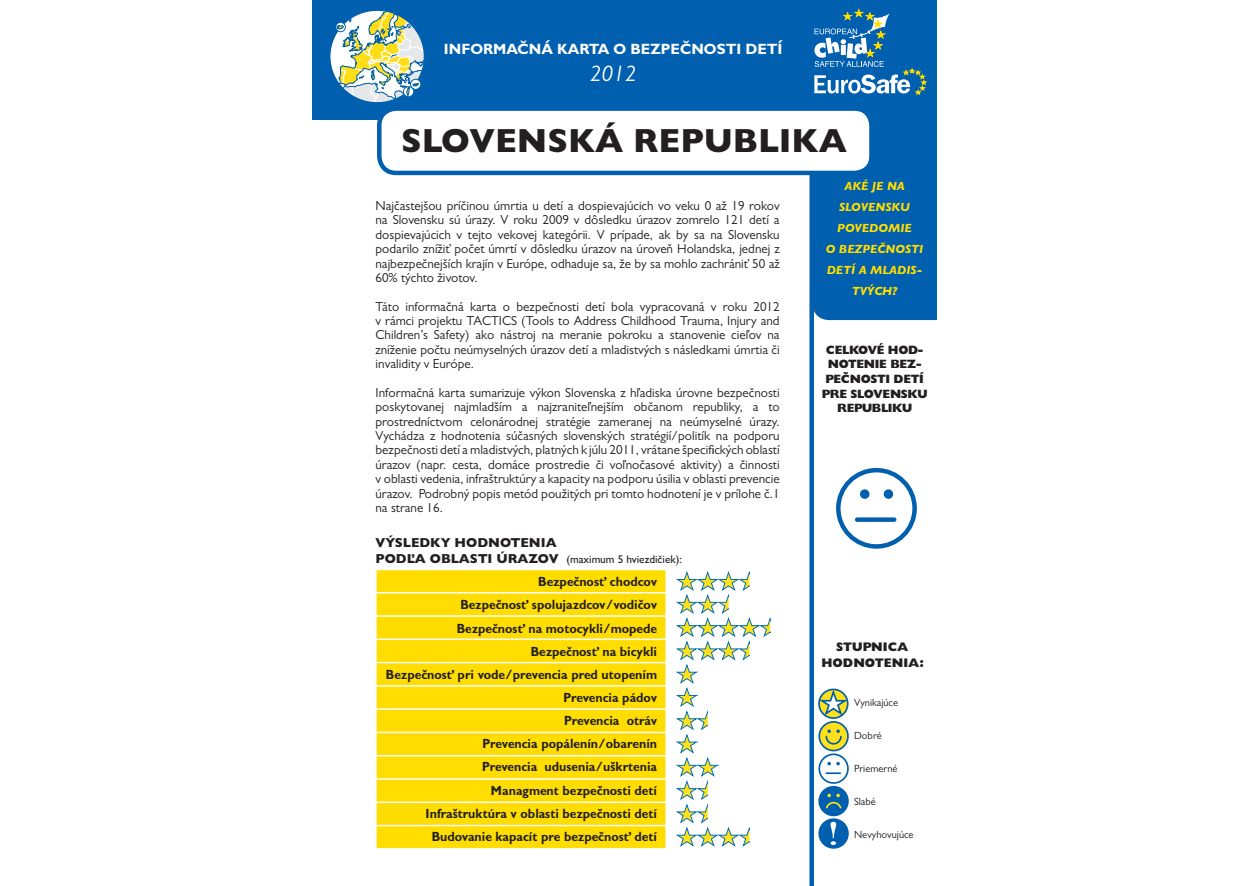
<style>
.page{position:relative;width:1248px;height:886px;background:#fff}
.page>*{position:absolute;margin:0;border:0;box-sizing:border-box;transform-origin:0 0}
.t1{font:800 33.75px "Gill Sans MT Pro";color:#231f20}
.t2{font:italic 22.38px "Gill Sans MT Pro";color:#fff}
.t3{font:700 14.88px "Gill Sans MT Pro";color:#fff}
.t4{font:13.12px/14.4px "Gill Sans MT Pro";color:#231f20;text-align:justify}
.t5{font:700 13.12px/23.1px "Gill Sans Display MT Pro";color:#231f20;text-align:right}
.t6{font:800 13.12px "Gill Sans MT Pro";color:#231f20}
.t7{font:800 12.5px/16.4px "Gill Sans MT Pro";color:#231f20;text-align:center}
.t8{font:800 12.12px/14.5px "Gill Sans MT Pro";letter-spacing:-.025em;color:#231f20;text-align:center}
.t9{font:italic 800 12px/20.9px "Gill Sans MT Pro";color:#fd0;text-align:center}
.t10{font:500 11.25px "Gill Sans MT Pro";color:#231f20}
.t11{font:10.5px "Gill Sans MT Pro";color:#231f20}
.s1{font-weight:800;font-size:13.12px}
</style>
<div class="page">
<svg style="left:809px;top:175px;width:4px;height:710px;background:#2274b8"></svg>
<div style="left:312px;top:0;width:623px;height:119px;background:#005fae"></div>
<div style="left:819px;top:722px;width:28px;height:28px;background:#ffe01a;border-radius:50%"></div>
<div style="left:818px;top:721px;width:30px;height:30px;border:2px solid #005fae;border-radius:50%"></div>
<div style="left:818px;top:688px;width:30px;height:31px;border:2px solid #005fae;border-radius:50%"></div>
<svg style="left:819px;top:754px;width:28px;height:29px"></svg>
<div style="left:818px;top:753px;width:30px;height:31px;border:2px solid #005fae;border-radius:50%"></div>
<div style="left:819px;top:787px;width:28px;height:28px;background:#005fae;border-radius:50%"></div>
<div style="left:818px;top:786px;width:30px;height:30px;border:2px solid #005fae;border-radius:50%"></div>
<div style="left:819px;top:819px;width:28px;height:29px;background:#005fae;border-radius:50%"></div>
<div style="left:818px;top:818px;width:30px;height:31px;border:2px solid #005fae;border-radius:50%"></div>
<svg style="left:826px;top:772px;width:14px;height:2px"></svg>
<svg style="left:830px;top:822px;width:6px;height:23px"></svg>
<svg style="left:818px;top:688px;width:31px;height:29px"></svg>
<svg style="left:825px;top:729px;width:17px;height:16px"></svg>
<svg style="left:826px;top:794px;width:16px;height:15px"></svg>
<div style="left:376px;top:570px;width:289px;height:278px;background:#fd0"></div>
<hr style="left:375px;top:592px;width:292px;height:1px;background:#fff">
<hr style="left:375px;top:615px;width:292px;height:2px;background:#fff">
<hr style="left:375px;top:638px;width:292px;height:2px;background:#fff">
<hr style="left:375px;top:662px;width:292px;height:1px;background:#fff">
<hr style="left:375px;top:685px;width:292px;height:1px;background:#fff">
<hr style="left:375px;top:708px;width:292px;height:2px;background:#fff">
<hr style="left:375px;top:732px;width:292px;height:1px;background:#fff">
<hr style="left:375px;top:755px;width:292px;height:1px;background:#fff">
<hr style="left:375px;top:778px;width:292px;height:2px;background:#fff">
<hr style="left:375px;top:801px;width:292px;height:2px;background:#fff">
<hr style="left:375px;top:825px;width:292px;height:1px;background:#fff">
<div style="left:330px;top:10px;width:94px;height:93px;background:#fff;border-radius:50%"></div>
<div style="left:335px;top:22px;width:10px;height:10px;border:1px solid #0060a9;border-radius:50%"></div>
<svg style="left:337px;top:11px;width:87px;height:92px"></svg>
<svg style="left:811px;top:9px;width:118px;height:311px"></svg>
<svg style="left:676px;top:571px;width:94px;height:276px"></svg>
<div style="left:836px;top:468px;width:80px;height:81px;border:4px solid #005fae;border-radius:50%"></div>
<div style="left:857px;top:517px;width:37px;height:5px;background:#005fae"></div>
<div style="left:883px;top:489px;width:10px;height:10px;background:#005fae;border-radius:50%"></div>
<svg style="left:859px;top:489px;width:10px;height:10px"></svg>
<div style="left:929px;top:100px;width:6px;height:220px;background:#005fae"></div>
<div style="left:379px;top:109px;width:492px;height:64px;background:#fff;border-radius:17px"></div>
<div style="left:377px;top:106px;width:496px;height:69px;border:4px solid #005fae;border-radius:17px"></div>
<p class="t3" style="left:444px;top:44px;width:340px">INFORMAČNÁ KARTA O BEZPEČNOSTI DETÍ</p>
<h2 class="t2" style="left:590px;top:65px;width:48px">2012</h2>
<h1 class="t1" style="left:401px;top:128px;width:447px">SLOVENSKÁ REPUBLIKA</h1>
<p class="t4" style="left:375px;top:200px;width:406px">Najčastejšou príčinou úmrtia u detí a dospievajúcich vo veku 0 až 19 rokov na Slovensku sú úrazy. V roku 2009 v dôsledku úrazov zomrelo 121 detí a dospievajúcich v tejto vekovej kategórii. V prípade, ak by sa na Slovensku podarilo znížiť počet úmrtí v dôsledku úrazov na úroveň Holandska, jednej z najbezpečnejších krajín v Európe, odhaduje sa, že by sa mohlo zachrániť 50 až 60% týchto životov.</p>
<p class="t4" style="left:375px;top:300px;width:405px">Táto informačná karta o bezpečnosti detí bola vypracovaná v roku 2012 v rámci projektu TACTICS (Tools to Address Childhood Trauma, Injury and Children’s Safety) ako nástroj na meranie pokroku a stanovenie cieľov na zníženie počtu neúmyselných úrazov detí a mladistvých s následkami úmrtia či invalidity v Európe.</p>
<p class="t4" style="left:375px;top:387px;width:405px">Informačná karta sumarizuje výkon Slovenska z hľadiska úrovne bezpečnosti poskytovanej najmladším a najzraniteľnejším občanom republiky, a to prostredníctvom celonárodnej stratégie zameranej na neúmyselné úrazy.<br>Vychádza z hodnotenia súčasných slovenských stratégií/politík na podporu bezpečnosti detí a mladistvých, platných k júlu 2011, vrátane špecifických oblastí úrazov (napr. cesta, domáce prostredie či voľnočasové aktivity) a činnosti v oblasti vedenia, infraštruktúry a kapacity na podporu úsilia v oblasti prevencie úrazov. Podrobný popis metód použitých pri tomto hodnotení je v prílohe č.1 na strane 16.</p>
<p class="t6" style="left:375px;top:537px;width:182px">VÝSLEDKY HODNOTENIA</p>
<p class="t10" style="left:375px;top:555px;width:308px"><span class="s1">PODĽA OBLASTI ÚRAZOV</span> (maximum 5 hviezdičiek):</p>
<p class="t5" style="left:385px;top:572px;width:273px">Bezpečnosť chodcov<br>Bezpečnosť spolujazdcov/vodičov<br>Bezpečnosť na motocykli/mopede<br>Bezpečnosť na bicykli<br>Bezpečnosť pri vode/prevencia pred utopením<br>Prevencia pádov<br>Prevencia otráv<br>Prevencia popálenín/obarenín<br>Prevencia udusenia/uškrtenia<br>Managment bezpečnosti detí<br>Infraštruktúra v oblasti bezpečnosti detí<br>Budovanie kapacít pre bezpečnosť detí</p>
<p class="t9" style="left:825px;top:177px;width:99px">AKÉ JE NA<br>SLOVENSKU<br>POVEDOMIE<br>O BEZPEČNOSTI<br>DETÍ A MLADIS-<br>TVÝCH?</p>
<p class="t8" style="left:821px;top:344px;width:107px">CELKOVÉ HOD-<br>NOTENIE BEZ-<br>PEČNOSTI DETÍ<br>PRE SLOVENSKU<br>REPUBLIKU</p>
<p class="t7" style="left:821px;top:639px;width:104px">STUPNICA<br>HODNOTENIA:</p>
<p class="t11" style="left:854px;top:699px;width:45px">Vynikajúce</p>
<p class="t11" style="left:854px;top:731px;width:29px">Dobré</p>
<p class="t11" style="left:854px;top:764px;width:45px">Priemerné</p>
<p class="t11" style="left:854px;top:797px;width:23px">Slabé</p>
<p class="t11" style="left:854px;top:830px;width:61px">Nevyhovujúce</p>
</div>
